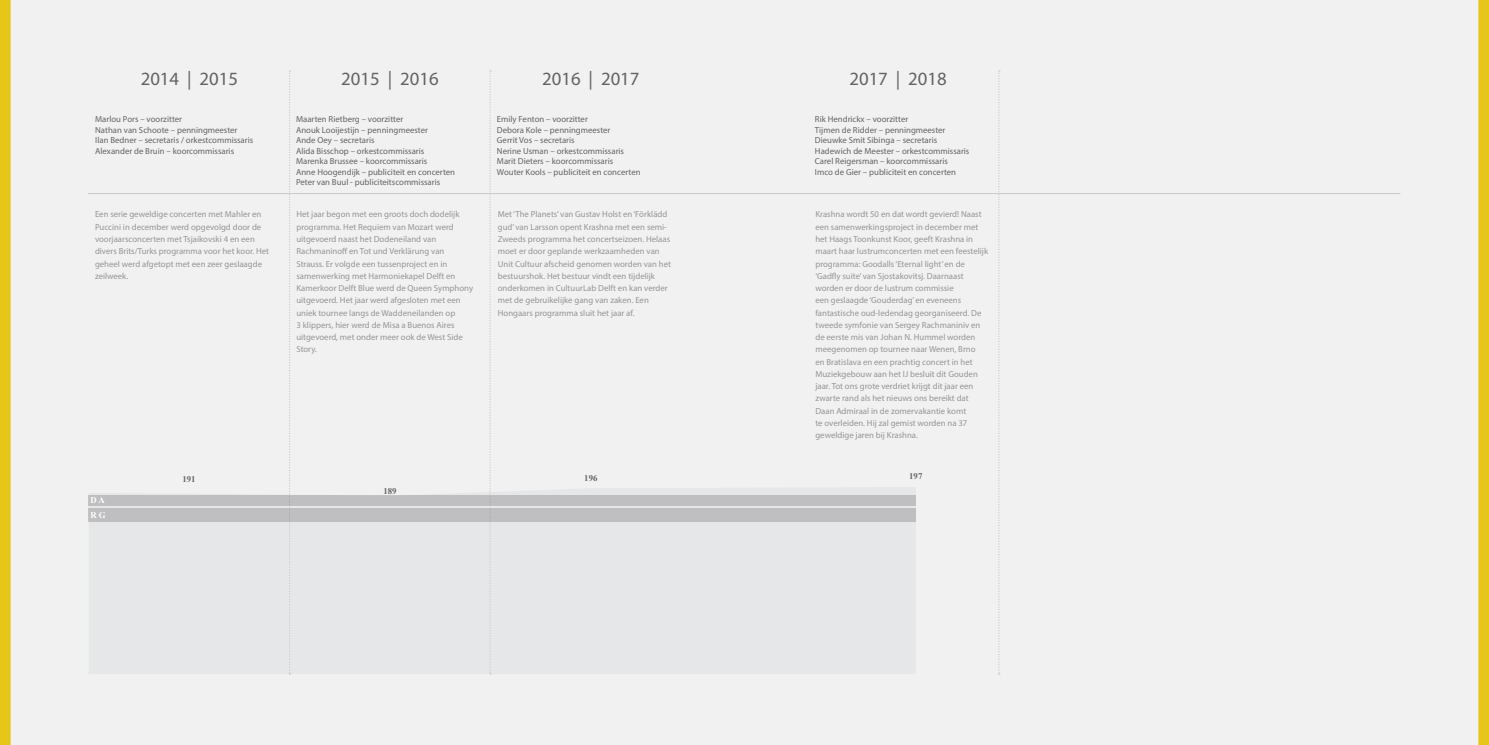
<style>
.page{position:relative;width:1489px;height:745px;background:#fff}
.page>*{position:absolute;margin:0;border:0;box-sizing:border-box;transform-origin:0 0}
.Jaartallen_chronieke{font:18.75px "Myriad Pro";color:#636366}
.functie_bestuur_Norm{font:8.75px/12.2px "Myriad Pro";color:#939598}
.KOP_HOOFDSTUK_75{font:8.75px "Myriad Pro";color:#636366}
.t1{font:700 8.75px "Times New Roman";color:#636366}
.t2{font:700 8.75px "Times New Roman";color:#fff}
</style>
<div class="page">
<div style="left:0;top:0;width:1488px;height:744px;background:#f2f1f1"></div>
<div style="left:1478px;top:0;width:10px;height:744px;background:#e6c619"></div>
<div style="left:89px;top:487px;width:826px;height:186px;background:#e6e7e9"></div>
<svg style="left:998px;top:70px;width:1px;height:604px"></svg>
<div style="left:0;top:0;width:11px;height:744px;background:#e6c619"></div>
<svg style="left:289px;top:70px;width:1px;height:604px"></svg>
<svg style="left:489px;top:70px;width:2px;height:604px"></svg>
<div style="left:89px;top:494px;width:826px;height:11px;background:#bfbfc1"></div>
<div style="left:89px;top:508px;width:826px;height:13px;background:#bfbfc1"></div>
<hr style="left:88px;top:193px;width:1312px;height:1px;background:#c7c8ca">
<p class="Jaartallen_chronieke" style="left:141px;top:67px;width:99px">2014 | 2015</p>
<p class="Jaartallen_chronieke" style="left:341px;top:67px;width:99px">2015 | 2016</p>
<p class="Jaartallen_chronieke" style="left:542px;top:67px;width:99px">2016 | 2017</p>
<p class="KOP_HOOFDSTUK_75" style="left:95px;top:114px;width:88px">Marlou Pors – voorzitter</p>
<p class="KOP_HOOFDSTUK_75" style="left:95px;top:124px;width:144px">Nathan van Schoote – penningmeester</p>
<p class="KOP_HOOFDSTUK_75" style="left:95px;top:135px;width:159px">Ilan Bedner – secretaris / orkestcommissaris</p>
<p class="KOP_HOOFDSTUK_75" style="left:95px;top:145px;width:140px">Alexander de Bruin – koorcommissaris</p>
<p class="functie_bestuur_Norm" style="left:95px;top:208px;width:176px">Een serie geweldige concerten met Mahler en Puccini in december werd opgevolgd door de voorjaarsconcerten met Tsjaikovski 4 en een divers Brits/Turks programma voor het koor. Het geheel werd afgetopt met een zeer geslaagde zeilweek.</p>
<p class="KOP_HOOFDSTUK_75" style="left:296px;top:114px;width:109px">Maarten Rietberg – voorzitter</p>
<p class="KOP_HOOFDSTUK_75" style="left:296px;top:124px;width:133px">Anouk Looijestijn – penningmeester</p>
<p class="KOP_HOOFDSTUK_75" style="left:296px;top:135px;width:80px">Ande Oey – secretaris</p>
<p class="KOP_HOOFDSTUK_75" style="left:296px;top:145px;width:130px">Alida Bisschop – orkestcommissaris</p>
<p class="KOP_HOOFDSTUK_75" style="left:296px;top:156px;width:133px">Marenka Brussee – koorcommissaris</p>
<p class="KOP_HOOFDSTUK_75" style="left:296px;top:166px;width:160px">Anne Hoogendijk – publiciteit en concerten</p>
<p class="KOP_HOOFDSTUK_75" style="left:296px;top:177px;width:146px">Peter van Buul - publiciteitscommissaris</p>
<p class="functie_bestuur_Norm" style="left:296px;top:208px;width:178px">Het jaar begon met een groots doch dodelijk programma. Het Requiem van Mozart werd uitgevoerd naast het Dodeneiland van Rachmaninoff en Tot und Verklärung van Strauss. Er volgde een tussenproject en in samenwerking met Harmoniekapel Delft en Kamerkoor Delft Blue werd de Queen Symphony uitgevoerd. Het jaar werd afgesloten met een uniek tournee langs de Waddeneilanden op<br>3 klippers, hier werd de Misa a Buenos Aires uitgevoerd, met onder meer ook de West Side Story.</p>
<p class="KOP_HOOFDSTUK_75" style="left:497px;top:114px;width:92px">Emily Fenton – voorzitter</p>
<p class="KOP_HOOFDSTUK_75" style="left:497px;top:124px;width:115px">Debora Kole – penningmeester</p>
<p class="KOP_HOOFDSTUK_75" style="left:497px;top:135px;width:79px">Gerrit Vos – secretaris</p>
<p class="KOP_HOOFDSTUK_75" style="left:497px;top:145px;width:129px">Nerine Usman – orkestcommissaris</p>
<p class="KOP_HOOFDSTUK_75" style="left:497px;top:156px;width:118px">Marit Dieters – koorcommissaris</p>
<p class="KOP_HOOFDSTUK_75" style="left:497px;top:166px;width:145px">Wouter Kools – publiciteit en concerten</p>
<p class="functie_bestuur_Norm" style="left:498px;top:208px;width:175px">Met ‘The Planets’ van Gustav Holst en ‘Förklädd gud’ van Larsson opent Krashna met een semi-Zweeds programma het concertseizoen. Helaas moet er door geplande werkzaamheden van Unit Cultuur afscheid genomen worden van het bestuurshok. Het bestuur vindt een tijdelijk onderkomen in CultuurLab Delft en kan verder met de gebruikelijke gang van zaken. Een Hongaars programma sluit het jaar af.</p>
<p class="t2" style="left:90px;top:493px;width:16px">D A</p>
<p class="t2" style="left:90px;top:508px;width:17px">R G</p>
<p class="t1" style="left:182px;top:472px;width:15px">191</p>
<p class="t1" style="left:383px;top:484px;width:15px">189</p>
<p class="t1" style="left:584px;top:471px;width:15px">196</p>
<p class="Jaartallen_chronieke" style="left:849px;top:67px;width:99px">2017 | 2018</p>
<p class="KOP_HOOFDSTUK_75" style="left:815px;top:114px;width:95px">Rik Hendrickx – voorzitter</p>
<p class="KOP_HOOFDSTUK_75" style="left:815px;top:124px;width:132px">Tijmen de Ridder – penningmeester</p>
<p class="KOP_HOOFDSTUK_75" style="left:815px;top:135px;width:124px">Dieuwke Smit Sibinga – secretaris</p>
<p class="KOP_HOOFDSTUK_75" style="left:815px;top:145px;width:156px">Hadewich de Meester – orkestcommissaris</p>
<p class="KOP_HOOFDSTUK_75" style="left:815px;top:156px;width:134px">Carel Reigersman – koorcommissaris</p>
<p class="KOP_HOOFDSTUK_75" style="left:815px;top:166px;width:143px">Imco de Gier – publiciteit en concerten</p>
<p class="functie_bestuur_Norm" style="left:815px;top:208px;width:174px">Krashna wordt 50 en dat wordt gevierd! Naast een samenwerkingsproject in december met het Haags Toonkunst Koor, geeft Krashna in maart haar lustrumconcerten met een feestelijk programma: Goodalls ‘Eternal light’ en de ‘Gadfly suite’ van Sjostakovitsj. Daarnaast worden er door de lustrum commissie<br>een geslaagde ‘Gouderdag’ en eveneens fantastische oud-ledendag georganiseerd. De tweede symfonie van Sergey Rachmaniniv en de eerste mis van Johan N. Hummel worden meegenomen op tournee naar Wenen, Brno<br>en Bratislava en een prachtig concert in het Muziekgebouw aan het IJ besluit dit Gouden jaar. Tot ons grote verdriet krijgt dit jaar een zwarte rand als het nieuws ons bereikt dat Daan Admiraal in de zomervakantie komt<br>te overleiden. Hij zal gemist worden na 37 geweldige jaren bij Krashna.</p>
<p class="t1" style="left:909px;top:469px;width:15px">197</p>
</div>
